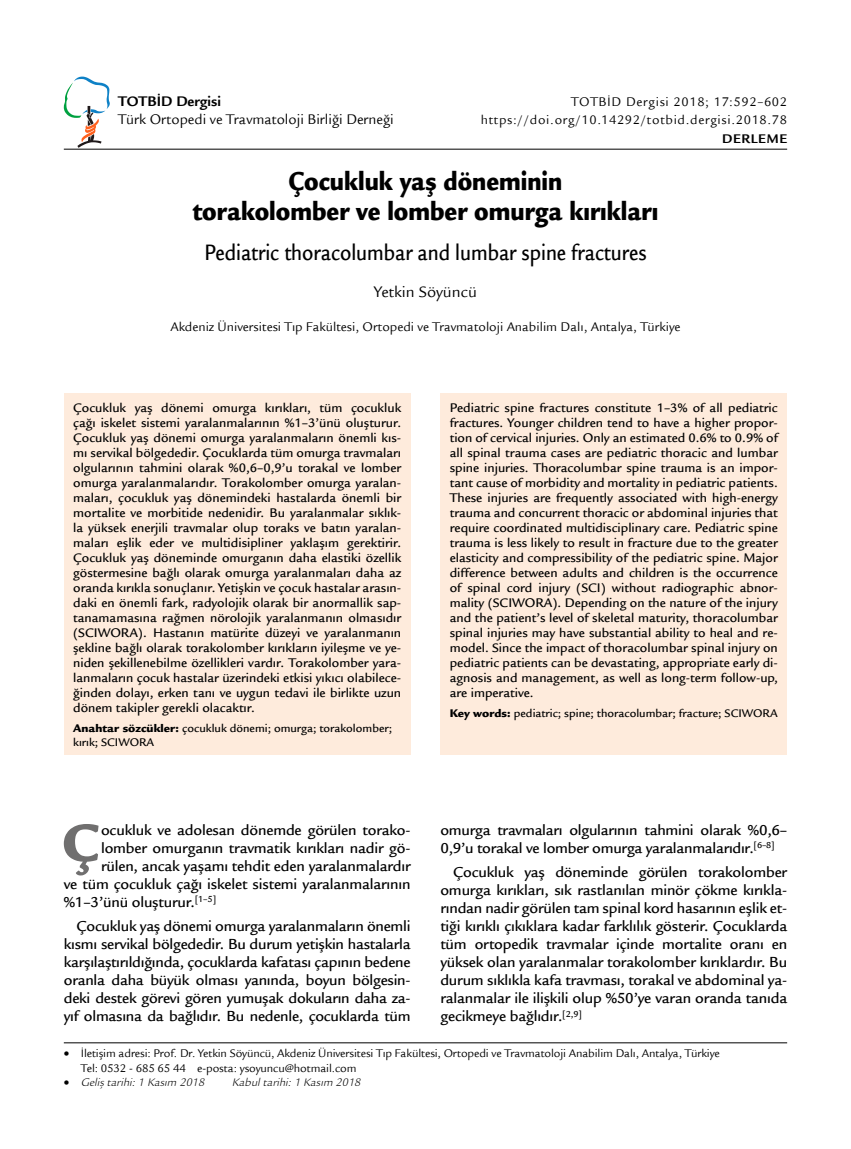
<style>
.page{position:relative;width:851px;height:1149px;background:#fff}
.page>*{position:absolute;margin:0;border:0;box-sizing:border-box;transform-origin:0 0}
.t1{font:900 57.45px "Legacy Sans Std";color:#706f6f}
.t2{font:900 28.5px/30px "Legacy Sans Std";color:#000;text-align:center;scale:.85 1}
.t3{font:500 24px "Legacy Sans Std";color:#000;scale:.85 1}
.t4{font:16.5px "Legacy Sans Std";color:#000}
.t5{font:500 15.75px/18px "Legacy Sans Std";letter-spacing:-.01em;color:#000;text-align:justify}
.t6{font:15px "Legacy Sans Std";color:#000}
.t7{font:700 15px "Legacy Sans Std";color:#000}
.t8{font:500 13.5px/15px "Legacy Sans Std";color:#000;text-align:justify}
.t9{font:13.5px "Legacy Sans Std";color:#000}
.t10{font:13.5px/18.5px "Legacy Sans Std";letter-spacing:.05em;color:#000;text-align:right}
.t11{font:700 13.5px "Legacy Sans Std";letter-spacing:.05em;color:#000}
.t12{font:12px/14.4px "Legacy Sans Std";letter-spacing:-.01em;color:#000}
.t13{font:500 12px/13.5px "Legacy Sans Std";color:#000}
.t14{font:italic 12px "ITC Legacy Sans Std";color:#000}
.s1{font-weight:900}
</style>
<div class="page">
<hr style="left:64px;top:149px;width:723px;height:1px;background:#000">
<hr style="left:64px;top:1042px;width:723px;height:1px;background:#000">
<svg style="left:64px;top:77px;width:46px;height:70px"></svg>
<div style="left:64px;top:393px;width:346px;height:361px;background:#feebdc"></div>
<div style="left:440px;top:393px;width:347px;height:361px;background:#feebdc"></div>
<p class="t7" style="left:118px;top:93px;width:104px">TOTBİD Dergisi</p>
<p class="t6" style="left:118px;top:111px;width:277px">Türk Ortopedi ve Travmatoloji Birliği Derneği</p>
<p class="t10" style="left:480px;top:92px;width:308px">TOTBİD Dergisi 2018; 17:592–602 https://doi.org/10.14292/totbid.dergisi.2018.78</p>
<p class="t11" style="left:722px;top:131px;width:67px">DERLEME</p>
<h2 class="t2" style="left:193px;top:166px;width:549px">Çocukluk yaş döneminin<br>torakolomber ve lomber omurga kırıkları</h2>
<h3 class="t3" style="left:204px;top:239px;width:521px">Pediatric thoracolumbar and lumbar spine fractures</h3>
<p class="t4" style="left:374px;top:282px;width:104px">Yetkin Söyüncü</p>
<p class="t9" style="left:170px;top:319px;width:511px">Akdeniz Üniversitesi Tıp Fakültesi, Ortopedi ve Travmatoloji Anabilim Dalı, Antalya, Türkiye</p>
<p class="t8" style="left:73px;top:400px;width:329px">Çocukluk yaş dönemi omurga kırıkları, tüm çocukluk çağı iskelet sistemi yaralanmalarının %1–3’ünü oluşturur.<br>Çocukluk yaş dönemi omurga yaralanmaların önemli kıs&shy;mı servikal bölgededir. Çocuklarda tüm omurga travmaları olgularının tahmini olarak %0,6–0,9’u torakal ve lomber omurga yaralanmalarıdır. Torakolomber omurga yaralan&shy;maları, çocukluk yaş dönemindeki hastalarda önemli bir mortalite ve morbitide nedenidir. Bu yaralanmalar sıklık&shy;la yüksek enerjili travmalar olup toraks ve batın yaralan&shy;maları eşlik eder ve multidisipliner yaklaşım gerektirir.<br>Çocukluk yaş döneminde omurganın daha elastiki özellik göstermesine bağlı olarak omurga yaralanmaları daha az oranda kırıkla sonuçlanır. Yetişkin ve çocuk hastalar arasın&shy;daki en önemli fark, radyolojik olarak bir anormallik sap&shy;tanamamasına rağmen nörolojik yaralanmanın olmasıdır (SCIWORA). Hastanın matürite düzeyi ve yaralanmanın şekline bağlı olarak torakolomber kırıkların iyileşme ve ye&shy;niden şekillenebilme özellikleri vardır. Torakolomber yara&shy;lanmaların çocuk hastalar üzerindeki etkisi yıkıcı olabilece&shy;ğinden dolayı, erken tanı ve uygun tedavi ile birlikte uzun dönem takipler gerekli olacaktır.</p>
<p class="t13" style="left:73px;top:721px;width:320px"><span class="s1">Anahtar sözcükler:</span> çocukluk dönemi; omurga; torakolomber; kırık; SCIWORA</p>
<p class="t8" style="left:449px;top:400px;width:329px">Pediatric spine fractures constitute 1–3% of all pediatric fractures. Younger children tend to have a higher propor&shy;tion of cervical injuries. Only an estimated 0.6% to 0.9% of all spinal trauma cases are pediatric thoracic and lumbar spine injuries. Thoracolumbar spine trauma is an impor&shy;tant cause of morbidity and mortality in pediatric patients.<br>These injuries are frequently associated with high-energy trauma and concurrent thoracic or abdominal injuries that require coordinated multidisciplinary care. Pediatric spine trauma is less likely to result in fracture due to the greater elasticity and compressibility of the pediatric spine. Major difference between adults and children is the occurrence of spinal cord injury (SCI) without radiographic abnor&shy;mality (SCIWORA). Depending on the nature of the injury and the patient’s level of skeletal maturity, thoracolumbar spinal injuries may have substantial ability to heal and re&shy;model. Since the impact of thoracolumbar spinal injury on pediatric patients can be devastating, appropriate early di&shy;agnosis and management, as well as long-term follow-up, are imperative.</p>
<p class="t13" style="left:449px;top:706px;width:329px"><span class="s1">Key words:</span> pediatric; spine; thoracolumbar; fracture; SCIWORA</p>
<h1 class="t1" style="left:62px;top:808px;width:38px">Ç</h1>
<p class="t5" style="left:101px;top:820px;width:311px">ocukluk ve adolesan dönemde görülen torako-</p>
<p class="t5" style="left:101px;top:838px;width:311px">lomber omurganın travmatik kırıkları nadir gö-</p>
<p class="t5" style="left:101px;top:856px;width:311px">rülen, ancak yaşamı tehdit eden yaralanmalardır</p>
<p class="t5" style="left:64px;top:874px;width:348px">ve tüm çocukluk çağı iskelet sistemi yaralanmalarının</p>
<p class="t5" style="left:64px;top:892px;width:154px">%1–3’ünü oluşturur.<sup>[1–5]</sup></p>
<p class="t5" style="left:64px;top:917px;width:348px;text-indent:13px">Çocukluk yaş dönemi omurga yaralanmaların önemli kısmı servikal bölgededir. Bu durum yetişkin hastalarla karşılaştırıldığında, çocuklarda kafatası çapının bedene oranla daha büyük olması yanında, boyun bölgesin&shy;deki destek görevi gören yumuşak dokuların daha za&shy;yıf olmasına da bağlıdır. Bu nedenle, çocuklarda tüm</p>
<p class="t5" style="left:440px;top:820px;width:348px">omurga travmaları olgularının tahmini olarak %0,6–<br>0,9’u torakal ve lomber omurga yaralanmalarıdır.<sup>[6–8]</sup></p>
<p class="t5" style="left:440px;top:863px;width:348px;text-indent:13px">Çocukluk yaş döneminde görülen torakolomber omurga kırıkları, sık rastlanılan minör çökme kırıkla&shy;rından nadir görülen tam spinal kord hasarının eşlik et&shy;tiği kırıklı çıkıklara kadar farklılık gösterir. Çocuklarda tüm ortopedik travmalar içinde mortalite oranı en yüksek olan yaralanmalar torakolomber kırıklardır. Bu durum sıklıkla kafa travması, torakal ve abdominal ya&shy;ralanmalar ile ilişkili olup %50’ye varan oranda tanıda gecikmeye bağlıdır.<sup>[2,9]</sup></p>
<p class="t12" style="left:81px;top:1046px;width:640px;text-indent:-17px">• İletişim adresi: Prof. Dr. Yetkin Söyüncü, Akdeniz Üniversitesi Tıp Fakültesi, Ortopedi ve Travmatoloji Anabilim Dalı, Antalya, Türkiye<br>Tel: 0532 - 685 65 44 e-posta: ysoyuncu@hotmail.com</p>
<p class="t14" style="left:64px;top:1075px;width:142px">• Geliş tarihi: 1 Kasım 2018</p>
<p class="t14" style="left:232px;top:1075px;width:130px">Kabul tarihi: 1 Kasım 2018</p>
</div>
